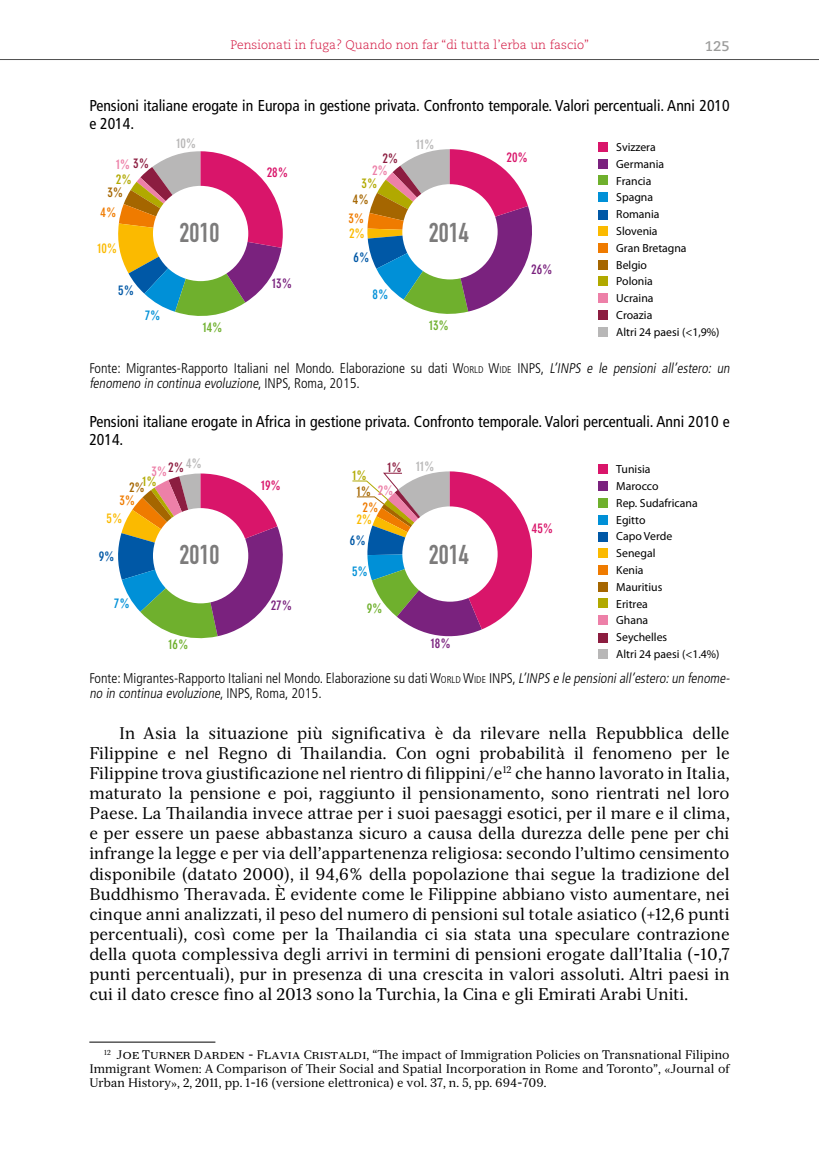
<style>
.page{position:relative;width:819px;height:1166px;background:#fff}
.page>*{position:absolute;margin:0;border:0;box-sizing:border-box;transform-origin:0 0}
.t1{font:26.95px "DIN Engschrift";color:#7c7b7b}
.t2{font:16.62px/20.1px "Serif 12 Beta";color:#000;text-align:justify}
.t3{font:condensed 15.75px/18.4px "Frutiger";color:#000}
.t4{font:300 condensed 14px/15.8px "Frutiger";color:#000}
.t5{font:700 14px "Caecilia LT Std";color:#9d9d9c}
.t6{font:700 condensed 13.47px "DIN Neuzeit Grotesk";color:#ed80a8}
.t7{font:700 condensed 13.47px "DIN Neuzeit Grotesk";color:#d9156a}
.t8{font:700 condensed 13.47px "DIN Neuzeit Grotesk";color:#7a227e}
.t9{font:700 condensed 13.47px "DIN Neuzeit Grotesk";color:#b8b7b7}
.t10{font:700 condensed 13.47px "DIN Neuzeit Grotesk";color:#6fb02d}
.t11{font:700 condensed 13.47px "DIN Neuzeit Grotesk";color:#fbba00}
.t12{font:700 condensed 13.47px "DIN Neuzeit Grotesk";color:#b1a900}
.t13{font:700 condensed 13.47px "DIN Neuzeit Grotesk";color:#0090d7}
.t14{font:700 condensed 13.47px "DIN Neuzeit Grotesk";color:#0058a6}
.t15{font:700 condensed 13.47px "DIN Neuzeit Grotesk";color:#ef7b00}
.t16{font:700 condensed 13.47px "DIN Neuzeit Grotesk";color:#a56600}
.t17{font:700 condensed 13.47px "DIN Neuzeit Grotesk";color:#8c1d40}
.t18{font:12.25px/14px "Serif 12 Beta";color:#000;text-align:justify}
.t19{font:300 12.25px "Caecilia LT Std";color:#d10f3a}
.t20{font:11.72px/16.8px "Myriad Pro";color:#000}
.s1{color:#8c1d40}
.s2{font-style:inherit}
.s3{font-size:9.8px}
.s4{font-style:italic}
</style>
<div class="page">
<hr style="left:0;top:59px;width:819px;height:1px;background:#000">
<svg style="left:118px;top:151px;width:165px;height:165px"></svg>
<svg style="left:367px;top:149px;width:165px;height:165px"></svg>
<div style="left:153px;top:186px;width:95px;height:95px;background:#fff;border-radius:50%"></div>
<div style="left:402px;top:184px;width:95px;height:95px;background:#fff;border-radius:50%"></div>
<div style="left:597px;top:142px;width:10px;height:10px;background:#d9156a"></div>
<div style="left:597px;top:159px;width:10px;height:10px;background:#7a227e"></div>
<div style="left:597px;top:176px;width:10px;height:9px;background:#6fb02d"></div>
<div style="left:597px;top:192px;width:10px;height:10px;background:#0090d7"></div>
<div style="left:597px;top:210px;width:10px;height:9px;background:#0058a6"></div>
<div style="left:597px;top:226px;width:10px;height:10px;background:#fbba00"></div>
<div style="left:597px;top:243px;width:10px;height:9px;background:#ef7b00"></div>
<div style="left:597px;top:260px;width:10px;height:9px;background:#a56600"></div>
<div style="left:597px;top:276px;width:10px;height:9px;background:#b1a900"></div>
<div style="left:597px;top:293px;width:10px;height:10px;background:#ed80a8"></div>
<div style="left:597px;top:311px;width:10px;height:9px;background:#8c1d40"></div>
<div style="left:597px;top:327px;width:10px;height:10px;background:#b8b7b7"></div>
<svg style="left:118px;top:473px;width:165px;height:166px"></svg>
<svg style="left:352px;top:471px;width:180px;height:166px"></svg>
<div style="left:153px;top:508px;width:95px;height:95px;background:#fff;border-radius:50%"></div>
<div style="left:402px;top:506px;width:95px;height:96px;background:#fff;border-radius:50%"></div>
<div style="left:597px;top:464px;width:10px;height:10px;background:#d9156a"></div>
<div style="left:597px;top:481px;width:10px;height:10px;background:#7a227e"></div>
<div style="left:597px;top:498px;width:10px;height:9px;background:#6fb02d"></div>
<div style="left:597px;top:515px;width:10px;height:9px;background:#0090d7"></div>
<div style="left:597px;top:532px;width:10px;height:10px;background:#0058a6"></div>
<div style="left:597px;top:549px;width:10px;height:9px;background:#fbba00"></div>
<div style="left:597px;top:565px;width:10px;height:10px;background:#ef7b00"></div>
<div style="left:597px;top:582px;width:10px;height:9px;background:#a56600"></div>
<div style="left:597px;top:598px;width:10px;height:10px;background:#b1a900"></div>
<div style="left:597px;top:615px;width:10px;height:10px;background:#ed80a8"></div>
<div style="left:597px;top:633px;width:10px;height:9px;background:#8c1d40"></div>
<div style="left:597px;top:649px;width:10px;height:10px;background:#b8b7b7"></div>
<hr style="left:89px;top:1042px;width:126px;height:1px;background:#000">
<p class="t19" style="left:230px;top:38px;width:360px">Pensionati in fuga? Quando non far “di tutta l’erba un fascio”</p>
<p class="t5" style="left:704px;top:37px;width:26px">125</p>
<p class="t3" style="left:89px;top:96px;width:641px">Pensioni italiane erogate in Europa in gestione privata. Confronto temporale. Valori percentuali. Anni 2010 e 2014.</p>
<p class="t20" style="left:616px;top:138px;width:105px">Svizzera<br>Germania<br>Francia<br>Spagna<br>Romania<br>Slovenia<br>Gran Bretagna<br>Belgio<br>Polonia<br>Ucraina<br>Croazia<br>Altri 24 paesi (&lt;1,9%)</p>
<p class="t9" style="left:176px;top:135px;width:21px">10%</p>
<p class="t9" style="left:416px;top:136px;width:20px">11%</p>
<p class="t7" style="left:506px;top:150px;width:23px">20%</p>
<p class="t17" style="left:382px;top:150px;width:17px">2%</p>
<p class="t6" style="left:116px;top:156px;width:35px">1% <span class="s1">3%</span></p>
<p class="t6" style="left:372px;top:162px;width:17px">2%</p>
<p class="t7" style="left:267px;top:164px;width:23px">28%</p>
<p class="t12" style="left:116px;top:171px;width:17px">2%</p>
<p class="t12" style="left:361px;top:176px;width:17px">3%</p>
<p class="t16" style="left:107px;top:185px;width:17px">3%</p>
<p class="t16" style="left:353px;top:191px;width:17px">4%</p>
<p class="t15" style="left:101px;top:204px;width:17px">4%</p>
<p class="t15" style="left:348px;top:211px;width:17px">3%</p>
<h1 class="t1" style="left:179px;top:216px;width:41px">2010</h1>
<h1 class="t1" style="left:428px;top:216px;width:41px">2014</h1>
<p class="t11" style="left:349px;top:226px;width:17px">2%</p>
<p class="t11" style="left:97px;top:241px;width:21px">10%</p>
<p class="t14" style="left:353px;top:249px;width:17px">6%</p>
<p class="t8" style="left:531px;top:261px;width:23px">26%</p>
<p class="t8" style="left:272px;top:275px;width:21px">13%</p>
<p class="t14" style="left:118px;top:282px;width:17px">5%</p>
<p class="t13" style="left:372px;top:287px;width:17px">8%</p>
<p class="t13" style="left:145px;top:307px;width:17px">7%</p>
<p class="t10" style="left:429px;top:318px;width:21px">13%</p>
<p class="t10" style="left:203px;top:319px;width:21px">14%</p>
<p class="t4" style="left:89px;top:360px;width:644px">Fonte: Migrantes-Rapporto Italiani nel Mondo. Elaborazione su dati <span class="s2">W</span><span class="s3">ORLD</span> <span class="s2">W</span><span class="s3">IDE</span> <span class="s2">INPS</span>, <span class="s4">L’INPS e le pensioni all’estero: un fenomeno in continua evoluzione</span>, I N P S, R o m a , 2 0 1 5 .</p>
<p class="t3" style="left:89px;top:412px;width:641px">Pensioni italiane erogate in Africa in gestione privata. Confronto temporale. Valori percentuali. Anni 2010 e<br>2014.</p>
<p class="t20" style="left:616px;top:461px;width:105px">Tunisia<br>Marocco<br>Rep. Sudafricana<br>Egitto<br>Capo Verde<br>Senegal<br>Kenia<br>Mauritius<br>Eritrea<br>Ghana<br>Seychelles<br>Altri 24 paesi (&lt;1.4%)</p>
<p class="t9" style="left:186px;top:455px;width:17px">4%</p>
<p class="t9" style="left:416px;top:458px;width:20px">11%</p>
<p class="t17" style="left:387px;top:459px;width:16px">1%</p>
<p class="t6" style="left:151px;top:463px;width:34px">3%<sup>2%</sup></p>
<p class="t12" style="left:352px;top:467px;width:16px">1%</p>
<p class="t12" style="left:142px;top:473px;width:16px">1%</p>
<p class="t7" style="left:261px;top:477px;width:21px">19%</p>
<p class="t16" style="left:129px;top:479px;width:17px">2%</p>
<p class="t6" style="left:378px;top:482px;width:17px">2%</p>
<p class="t16" style="left:357px;top:483px;width:16px">1%</p>
<p class="t15" style="left:119px;top:493px;width:17px">3%</p>
<p class="t15" style="left:362px;top:499px;width:17px">2%</p>
<p class="t11" style="left:106px;top:510px;width:17px">5%</p>
<p class="t11" style="left:356px;top:511px;width:17px">2%</p>
<p class="t7" style="left:532px;top:521px;width:23px">45%</p>
<p class="t14" style="left:350px;top:533px;width:17px">6%</p>
<h1 class="t1" style="left:179px;top:538px;width:41px">2010</h1>
<h1 class="t1" style="left:428px;top:538px;width:41px">2014</h1>
<p class="t14" style="left:99px;top:548px;width:17px">9%</p>
<p class="t13" style="left:352px;top:563px;width:17px">5%</p>
<p class="t13" style="left:114px;top:595px;width:17px">7%</p>
<p class="t8" style="left:271px;top:597px;width:23px">27%</p>
<p class="t10" style="left:367px;top:600px;width:17px">9%</p>
<p class="t8" style="left:431px;top:635px;width:21px">18%</p>
<p class="t10" style="left:168px;top:637px;width:21px">16%</p>
<p class="t4" style="left:89px;top:670px;width:644px">Fonte: Migrantes-Rapporto Italiani nel Mondo. Elaborazione su dati <span class="s2">W</span><span class="s3">ORLD</span> <span class="s2">W</span><span class="s3">IDE</span> <span class="s2">INPS</span>, <span class="s4">L’INPS e le pensioniall’estero:un fenome&shy;no in continua evoluzione</span>, I N P S, R o m a , 2 0 1 5 .</p>
<p class="t2" style="left:89px;top:723px;width:642px;text-indent:30px">In Asia la situazione più significativa è da rilevare nella Repubblica delle Filippine e nel Regno di Thailandia. Con ogni probabilità il fenomeno per le Filippine trova giustificazione nel rientro di filippini/e<sup>12</sup> che hanno lavorato in Italia, maturato la pensione e poi, raggiunto il pensionamento, sono rientrati nel loro Paese. La Thailandia invece attrae per i suoi paesaggi esotici, per il mare e il clima, e per essere un paese abbastanza sicuro a causa della durezza delle pene per chi infrange la legge e per via dell’appartenenza religiosa: secondo l’ultimo censimento disponibile (datato 2000), il 94,6% della popolazione thai segue la tradizione del Buddhismo Theravada. È evidente come le Filippine abbiano visto aumentare, nei cinque anni analizzati, il peso del numero di pensioni sul totale asiatico (+12,6 punti percentuali), così come per la Thailandia ci sia stata una speculare contrazione della quota complessiva degli arrivi in termini di pensioni erogate dall’Italia (-10,7 punti percentuali), pur in presenza di una crescita in valori assoluti. Altri paesi in cui il dato cresce fino al 2013 sono la Turchia, la Cina e gli Emirati Arabi Uniti.</p>
<p class="t18" style="left:89px;top:1047px;width:642px;text-indent:15px"><sup>12</sup> Joe Turner Darden - Flavia Cristaldi, “The impact of Immigration Policies on Transnational Filipino Immigrant Women: A Comparison of Their Social and Spatial Incorporation in Rome and Toronto”, «Journal of Urban History», 2, 2011, pp. 1-16 (versione elettronica) e vol. 37, n. 5, pp. 694-709.</p>
</div>
